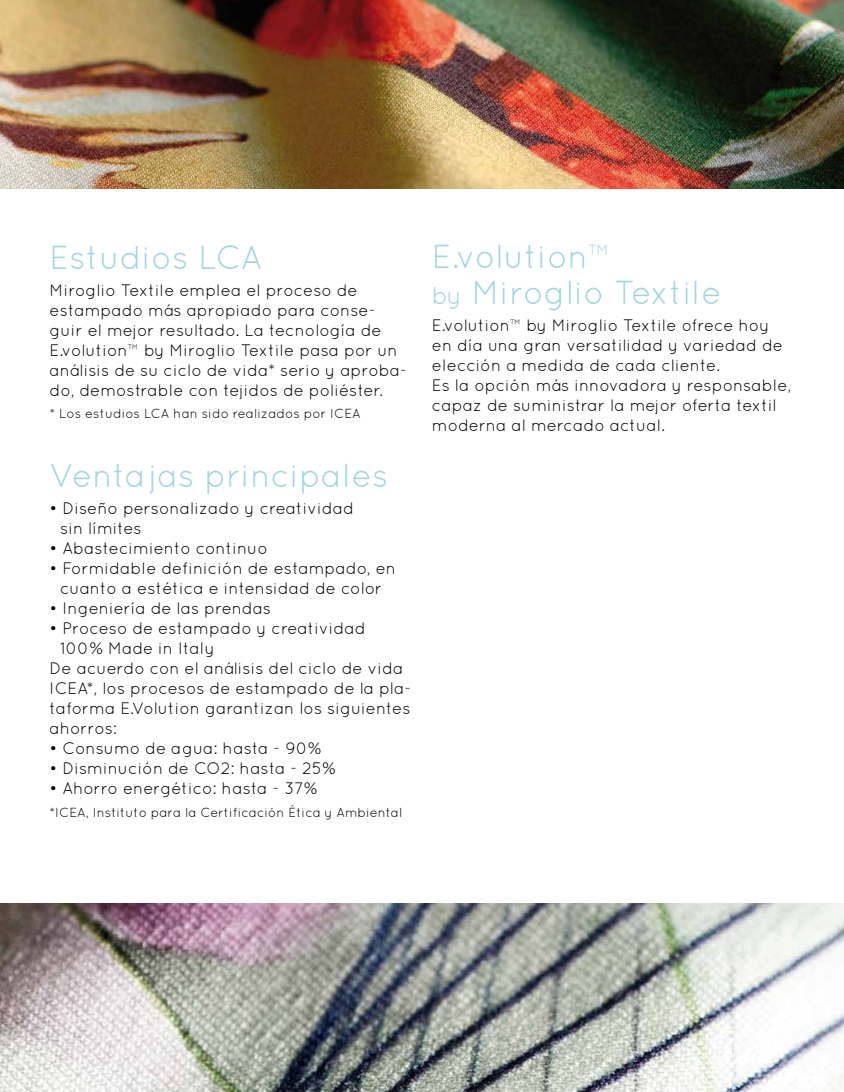
<style>
.page{position:relative;width:844px;height:1092px;background:#fff}
.page>*{position:absolute;margin:0;border:0;box-sizing:border-box;transform-origin:0 0}
.t1{font:33.25px/36.8px "Quicksand";color:#9fd6e1}
.t2{font:16.62px/19.9px "Quicksand";color:#000}
.t3{font:13.12px "Quicksand";color:#000}
.s1{font-size:24.5px}
</style>
<div class="page">
<img style="left:0;top:0;width:843px;height:189px">
<img style="left:0;top:903px;width:843px;height:188px">
<h1 class="t1" style="left:50px;top:238px;width:214px">Estudios LCA</h1>
<p class="t2" style="left:50px;top:280px;width:359px">Miroglio Textile emplea el proceso de estampado más apropiado para conse&shy;guir el mejor resultado. La tecnología de E.volution™ by Miroglio Textile pasa por un análisis de su ciclo de vida* serio y aproba&shy;do, demostrable con tejidos de poliéster.</p>
<p class="t3" style="left:50px;top:406px;width:312px">* Los estudios LCA han sido realizados por ICEA</p>
<h1 class="t1" style="left:50px;top:457px;width:340px">Ventajas principales</h1>
<p class="t2" style="left:60px;top:498px;width:295px;text-indent:-11px">• Diseño personalizado y creatividad sin límites</p>
<p class="t2" style="left:50px;top:538px;width:220px">• Abastecimiento continuo</p>
<p class="t2" style="left:50px;top:558px;width:348px;text-align:center">• Formidable definición de estampado, en cuanto a estética e intensidad de color</p>
<p class="t2" style="left:50px;top:598px;width:223px">• Ingeniería de las prendas</p>
<p class="t2" style="left:50px;top:618px;width:317px">• Proceso de estampado y creatividad</p>
<p class="t2" style="left:60px;top:638px;width:156px">100% Made in Italy</p>
<p class="t2" style="left:50px;top:658px;width:355px">De acuerdo con el análisis del ciclo de vida</p>
<p class="t2" style="left:50px;top:678px;width:363px">ICEA*, los procesos de estampado de la pla-</p>
<p class="t2" style="left:50px;top:698px;width:362px">taforma E.Volution garantizan los siguientes</p>
<p class="t2" style="left:50px;top:717px;width:69px">ahorros:</p>
<p class="t2" style="left:50px;top:737px;width:273px">• Consumo de agua: hasta - 90%</p>
<p class="t2" style="left:50px;top:757px;width:288px">• Disminución de CO2: hasta - 25%</p>
<p class="t2" style="left:50px;top:777px;width:269px">• Ahorro energético: hasta - 37%</p>
<p class="t3" style="left:50px;top:804px;width:354px">*ICEA, Instituto para la Certificación Ética y Ambiental</p>
<h1 class="t1" style="left:432px;top:237px;width:291px">E.volution™<br><span class="s1">by</span> Miroglio Textile</h1>
<p class="t2" style="left:432px;top:315px;width:361px">E.volution™ by Miroglio Textile ofrece hoy en día una gran versatilidad y variedad de elección a medida de cada cliente.<br>Es la opción más innovadora y responsable, capaz de suministrar la mejor oferta textil moderna al mercado actual.</p>
</div>
